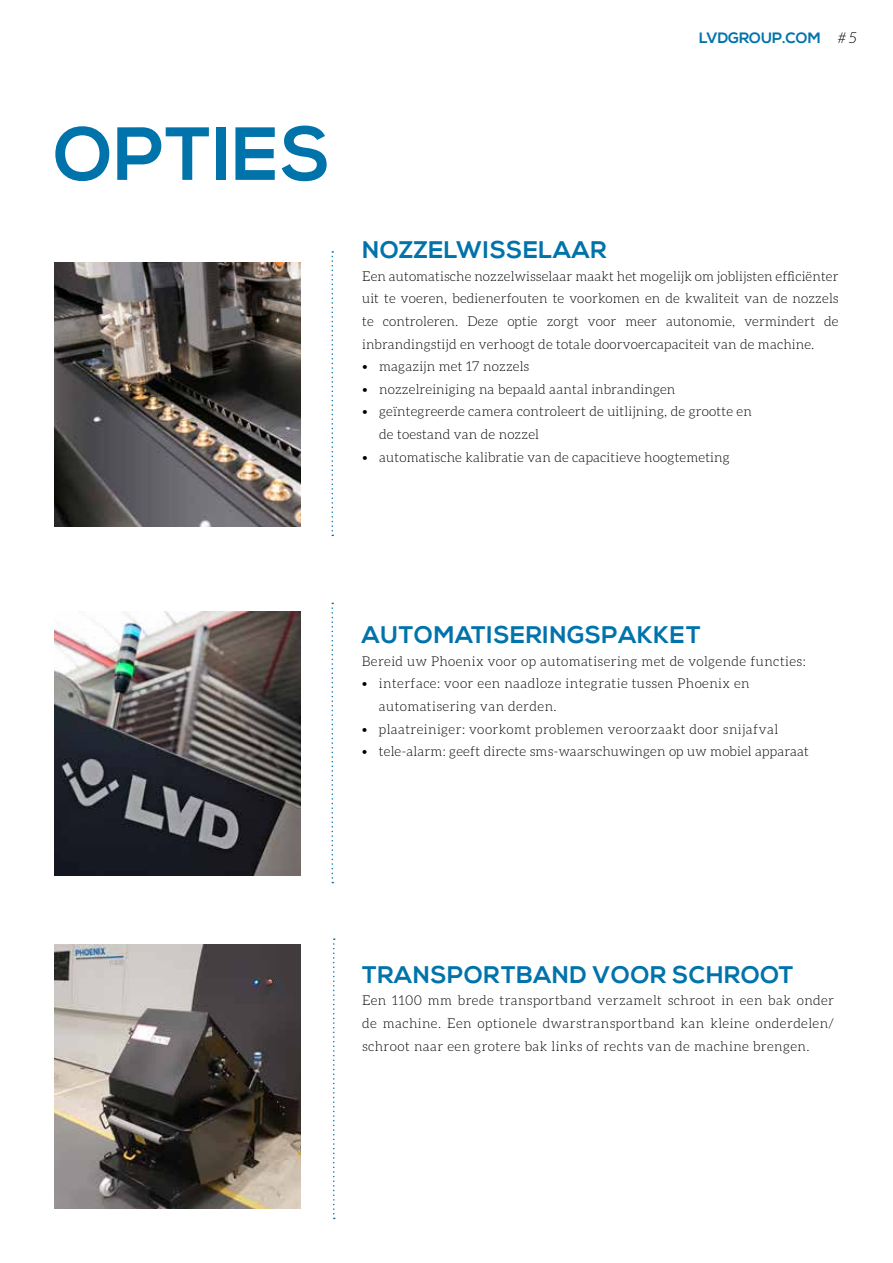
<style>
.page{position:relative;width:893px;height:1263px;background:#fff}
.page>*{position:absolute;margin:0;border:0;box-sizing:border-box;transform-origin:0 0}
.t1{font:700 75px "Nexa";letter-spacing:.01em;color:#0073ab}
.t2{font:700 24px "Nexa";letter-spacing:.025em;color:#0073ab}
.t3{font:700 15px "Nexa";color:#0073ab}
.t4{font:300 13.5px/22.6px "Aleo";letter-spacing:.01em;color:#000;text-align:justify}
.t5{font:300 13.5px/22.6px "Aleo";letter-spacing:.03em;color:#000}
.s1{font-family:"Aleo";font-weight:300;font-style:italic;color:#000}
</style>
<div class="page">
<img style="left:54px;top:945px;width:247px;height:263px">
<img style="left:54px;top:612px;width:247px;height:263px">
<svg style="left:331px;top:603px;width:2px;height:280px"></svg>
<svg style="left:333px;top:938px;width:2px;height:281px"></svg>
<svg style="left:331px;top:251px;width:2px;height:285px"></svg>
<img style="left:54px;top:262px;width:247px;height:264px">
<h1 class="t1" style="left:54px;top:111px;width:278px">OPTIES</h1>
<p class="t3" style="left:699px;top:29px;width:159px">LVDGROUP.COM <span class="s1"># 5</span></p>
<h2 class="t2" style="left:362px;top:236px;width:246px">NOZZELWISSELAAR</h2>
<p class="t4" style="left:362px;top:264px;width:478px">Een automatische nozzelwisselaar maakt het mogelijk om joblijsten efficiënter uit te voeren, bedienerfouten te voorkomen en de kwaliteit van de nozzels te controleren. Deze optie zorgt voor meer autonomie, vermindert de inbrandingstijd en verhoogt de totale doorvoercapaciteit van de machine.</p>
<p class="t4" style="left:362px;top:355px;width:169px">• magazijn met 17 nozzels</p>
<p class="t4" style="left:362px;top:378px;width:315px">• nozzelreiniging na bepaald aantal inbrandingen</p>
<p class="t4" style="left:379px;top:400px;width:374px;text-indent:-17px">• geïntegreerde camera controleert de uitlijning, de grootte en de toestand van de nozzel</p>
<p class="t4" style="left:362px;top:446px;width:369px">• automatische kalibratie van de capacitieve hoogtemeting</p>
<h2 class="t2" style="left:362px;top:621px;width:341px">AUTOMATISERINGSPAKKET</h2>
<p class="t5" style="left:362px;top:649px;width:445px">Bereid uw Phoenix voor op automatisering met de volgende functies:</p>
<p class="t5" style="left:379px;top:672px;width:372px;text-indent:-17px">• interface: voor een naadloze integratie tussen Phoenix en automatisering van derden.</p>
<p class="t5" style="left:362px;top:717px;width:418px">• plaatreiniger: voorkomt problemen veroorzaakt door snijafval</p>
<p class="t4" style="left:362px;top:740px;width:449px">• tele-alarm: geeft directe sms-waarschuwingen op uw mobiel apparaat</p>
<h2 class="t2" style="left:362px;top:961px;width:433px">TRANSPORTBAND VOOR SCHROOT</h2>
<p class="t4" style="left:362px;top:989px;width:474px">Een 1100 mm brede transportband verzamelt schroot in een bak onder de machine. Een optionele dwarstransportband kan kleine onderdelen/ schroot naar een grotere bak links of rechts van de machine brengen.</p>
</div>
